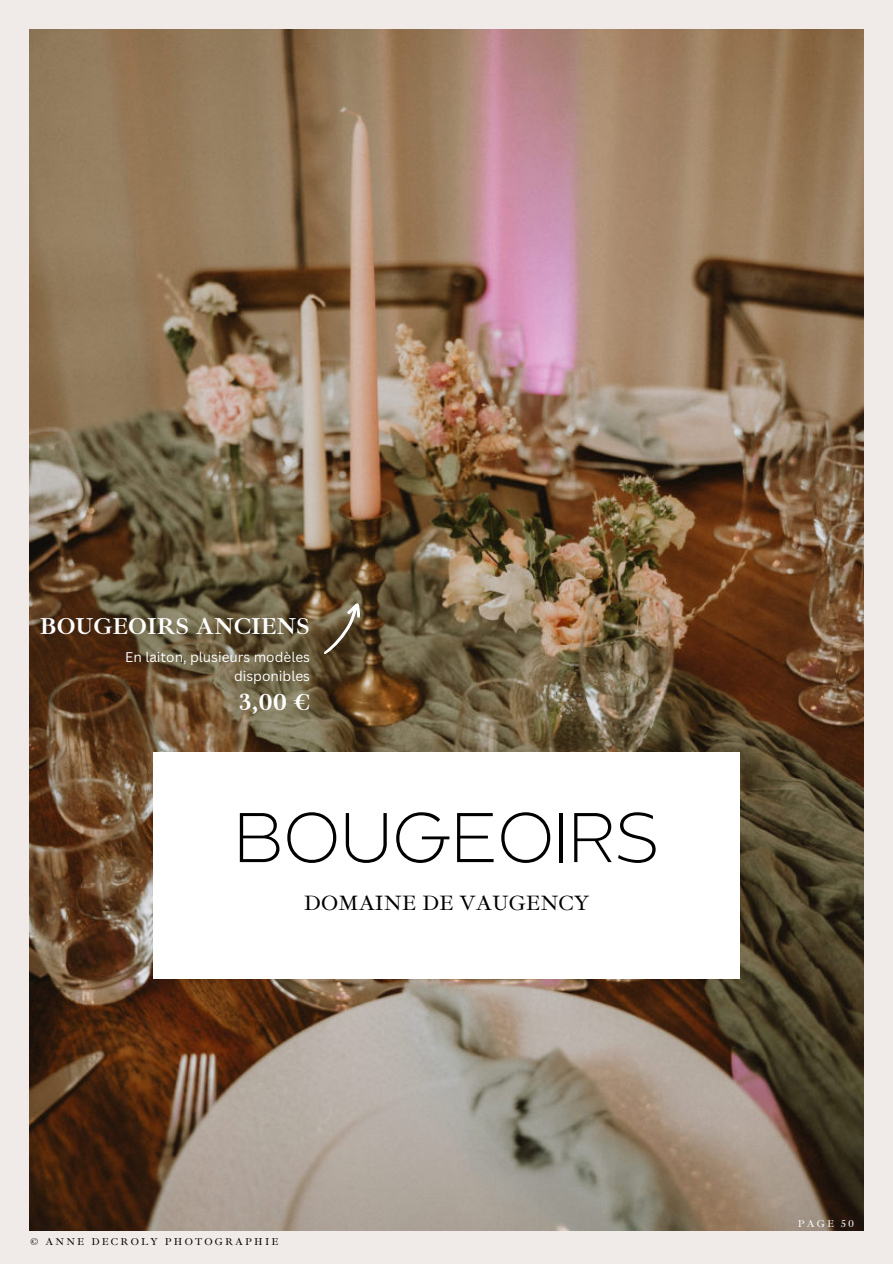
<style>
.page{position:relative;width:893px;height:1264px;background:#fff}
.page>*{position:absolute;margin:0;border:0;box-sizing:border-box;transform-origin:0 0}
.t1{font:200 70.05px "Balgin";color:#000}
.t2{font:700 23.85px "Ibarra Real Nova";color:#fff}
.t3{font:700 23.55px "Ibarra Real Nova";color:#fff}
.t4{font:21.3px "Ibarra Real Nova";color:#000}
.t5{font:13.65px/19px "Canva Sans";color:#fff;text-align:right}
.t6{font:10.2px "Ibarra Real Nova";letter-spacing:.215em;color:#000}
.t7{font:10.2px "Ibarra Real Nova";letter-spacing:.215em;color:#fff}
</style>
<div class="page">
<div style="left:0;top:0;width:892px;height:1263px;background:#f0ebe9"></div>
<img style="left:30px;top:30px;width:833px;height:1200px">
<div style="left:153px;top:752px;width:586px;height:226px;background:#fff"></div>
<svg style="left:324px;top:603px;width:37px;height:51px;background:#726249"></svg>
<h3 class="t3" style="left:40px;top:613px;width:272px">BOUGEOIRS ANCIENS</h3>
<p class="t5" style="left:125px;top:647px;width:186px">En laiton, plusieurs modèles disponibles</p>
<h2 class="t2" style="left:239px;top:689px;width:72px">3,00 €</h2>
<h1 class="t1" style="left:234px;top:791px;width:426px">BOUGEOIRS</h1>
<h3 class="t4" style="left:304px;top:891px;width:287px">DOMAINE DE VAUGENCY</h3>
<p class="t6" style="left:31px;top:1235px;width:249px">© ANNE DECROLY PHOTOGRAPHIE</p>
<p class="t7" style="left:797px;top:1217px;width:58px">PAGE 50</p>
</div>
